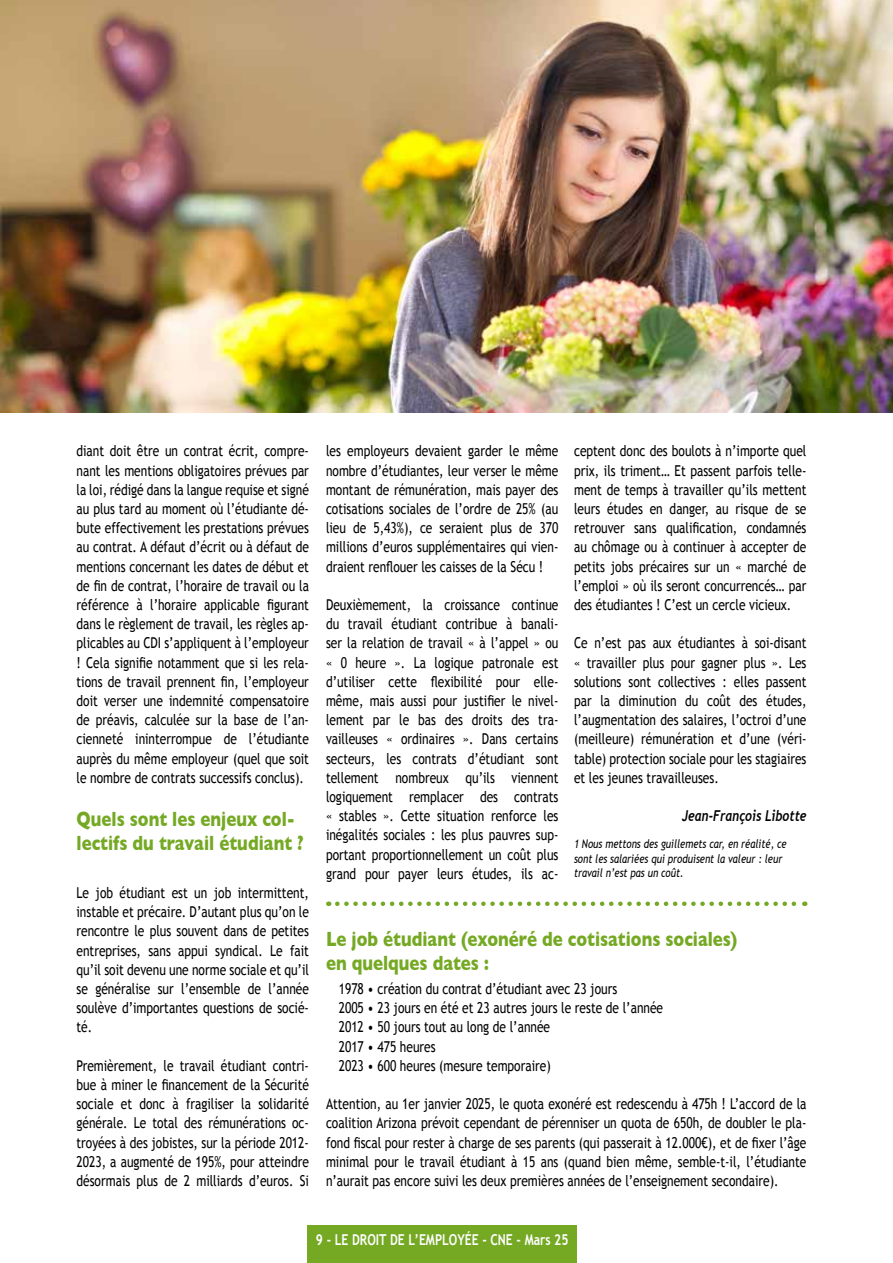
<style>
.page{position:relative;width:893px;height:1263px;background:#fff}
.page>*{position:absolute;margin:0;border:0;box-sizing:border-box;transform-origin:0 0}
.t1{font:700 21px/24px "Gill Sans";color:#75a924;scale:.8 1}
.t2{font:15px/19.2px "Trebuchet MS";color:#000;text-align:justify;scale:.8 1}
.t3{font:700 15px "Trebuchet MS";color:#fff;scale:.81 1}
.t4{font:italic 700 15px "Trebuchet";color:#000;scale:.8 1}
.t5{font:italic 12px/14.4px "Trebuchet MS";color:#000;scale:.8 1}
</style>
<div class="page">
<div style="left:307px;top:1225px;width:270px;height:38px;background:#75a924"></div>
<svg style="left:337px;top:901px;width:468px;height:5px"></svg>
<img style="left:0;top:0;width:893px;height:412px">
<p class="t2" style="left:77px;top:442px;width:292px">diant doit être un contrat écrit, compre&shy;nant les mentions obligatoires prévues par la loi, rédigé dans la langue requise et signé au plus tard au moment où l’étudiante dé&shy;bute effectivement les prestations prévues au contrat. A défaut d’écrit ou à défaut de mentions concernant les dates de début et de fin de contrat, l’horaire de travail ou la référence à l’horaire applicable figurant dans le règlement de travail, les règles ap&shy;plicables au CDI s’appliquent à l’employeur ! Cela signifie notamment que si les rela&shy;tions de travail prennent fin, l’employeur doit verser une indemnité compensatoire de préavis, calculée sur la base de l’an&shy;cienneté ininterrompue de l’étudiante auprès du même employeur (quel que soit le nombre de contrats successifs conclus).</p>
<h1 class="t1" style="left:77px;top:806px;width:285px">Quels sont les enjeux col&shy;lectifs du travail étudiant ?</h1>
<p class="t2" style="left:77px;top:883px;width:292px">Le job étudiant est un job intermittent, instable et précaire. D’autant plus qu’on le rencontre le plus souvent dans de petites entreprises, sans appui syndical. Le fait qu’il soit devenu une norme sociale et qu’il se généralise sur l’ensemble de l’année soulève d’importantes questions de socié&shy;té.</p>
<p class="t2" style="left:77px;top:1056px;width:292px">Premièrement, le travail étudiant contri&shy;bue à miner le financement de la Sécurité sociale et donc à fragiliser la solidarité générale. Le total des rémunérations oc&shy;troyées à des jobistes, sur la période 2012- 2023, a augmenté de 195%, pour atteindre désormais plus de 2 milliards d’euros. Si</p>
<p class="t2" style="left:326px;top:442px;width:292px">les employeurs devaient garder le même nombre d’étudiantes, leur verser le même montant de rémunération, mais payer des cotisations sociales de l’ordre de 25% (au lieu de 5,43%), ce seraient plus de 370 millions d’euros supplémentaires qui vien&shy;draient renflouer les caisses de la Sécu !</p>
<p class="t2" style="left:326px;top:595px;width:292px">Deuxièmement, la croissance continue du travail étudiant contribue à banali&shy;ser la relation de travail « à l’appel » ou « 0 heure ». La logique patronale est d’utiliser cette flexibilité pour elle&shy;même, mais aussi pour justifier le nivel&shy;lement par le bas des droits des tra&shy;vailleuses « ordinaires ». Dans certains secteurs, les contrats d’étudiant sont tellement nombreux qu’ils viennent logiquement remplacer des contrats « stables ». Cette situation renforce les inégalités sociales : les plus pauvres sup&shy;portant proportionnellement un coût plus grand pour payer leurs études, ils ac-</p>
<p class="t2" style="left:574px;top:442px;width:292px">ceptent donc des boulots à n’importe quel prix, ils triment… Et passent parfois telle&shy;ment de temps à travailler qu’ils mettent leurs études en danger, au risque de se retrouver sans qualification, condamnés au chômage ou à continuer à accepter de petits jobs précaires sur un « marché de l’emploi » où ils seront concurrencés… par des étudiantes ! C’est un cercle vicieux.</p>
<p class="t2" style="left:574px;top:634px;width:292px">Ce n’est pas aux étudiantes à soi-disant « travailler plus pour gagner plus ». Les solutions sont collectives : elles passent par la diminution du coût des études, l’augmentation des salaires, l’octroi d’une (meilleure) rémunération et d’une (véri&shy;table) protection sociale pour les stagiaires et les jeunes travailleuses.</p>
<p class="t4" style="left:682px;top:807px;width:157px">Jean-François Libotte</p>
<p class="t5" style="left:574px;top:837px;width:267px">1 Nous mettons des guillemets car, en réalité, ce sont les salariées qui produisent la valeur : leur travail n’est pas un coût.</p>
<h1 class="t1" style="left:326px;top:926px;width:516px">Le job étudiant (exonéré de cotisations sociales) en quelques dates :</h1>
<p class="t2" style="left:339px;top:979px;width:407px;text-align:left">1978 • création du contrat d’étudiant avec 23 jours<br>2005 • 23 jours en été et 23 autres jours le reste de l’année 2012 • 50 jours tout au long de l’année<br>2017 • 475 heures<br>2023 • 600 heures (mesure temporaire)</p>
<p class="t2" style="left:326px;top:1094px;width:602px">Attention, au 1er janvier 2025, le quota exonéré est redescendu à 475h ! L’accord de la coalition Arizona prévoit cependant de pérenniser un quota de 650h, de doubler le pla&shy;fond fiscal pour rester à charge de ses parents (qui passerait à 12.000€), et de fixer l’âge minimal pour le travail étudiant à 15 ans (quand bien même, semble-t-il, l’étudiante n’aurait pas encore suivi les deux premières années de l’enseignement secondaire).</p>
<p class="t3" style="left:316px;top:1230px;width:313px">9 - LE DROIT DE L’EMPLOYÉE - CNE - Mars 25</p>
</div>
